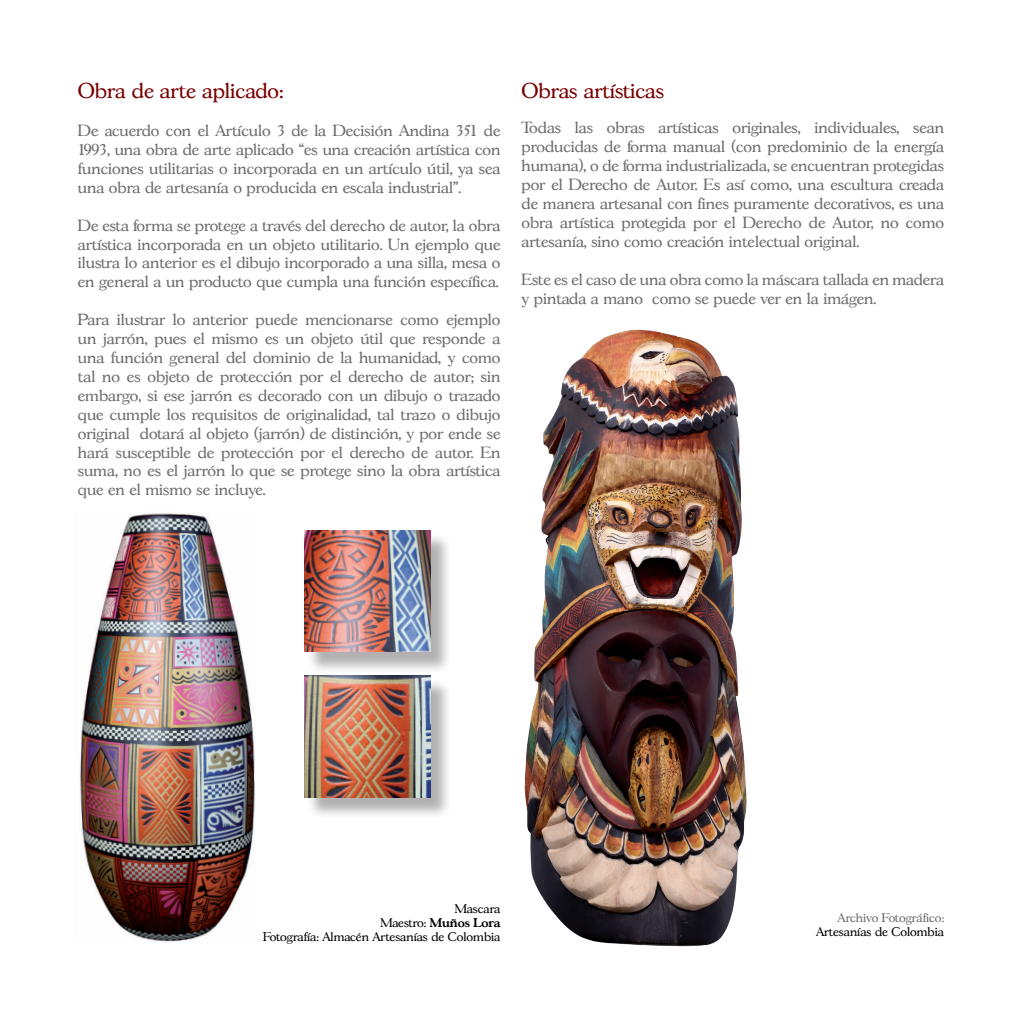
<style>
.page{position:relative;width:1022px;height:1022px;background:#fff}
.page>*{position:absolute;margin:0;border:0;box-sizing:border-box;transform-origin:0 0}
.t1{font:21px "Gascogne Serial";color:#790100}
.t2{font:15.75px/18.9px "Gascogne Serial";color:#6c6d70;text-align:justify}
.t3{font:12.25px/14px "Gascogne Serial";color:#000;text-align:right}
.t4{font:12.25px "Gascogne Serial";color:#6c6d70}
.s1{font-weight:700}
</style>
<div class="page">
<img style="left:80px;top:513px;width:175px;height:429px">
<div style="left:307px;top:533px;width:145px;height:141px;background:#231f20;opacity:.35"></div>
<img style="left:304px;top:530px;width:126px;height:122px">
<div style="left:307px;top:678px;width:145px;height:141px;background:#231f20;opacity:.35"></div>
<img style="left:304px;top:676px;width:126px;height:121px">
<img style="left:524px;top:329px;width:223px;height:618px">
<h1 class="t1" style="left:78px;top:73px;width:207px">Obra de arte aplicado:</h1>
<p class="t2" style="left:78px;top:119px;width:424px">De acuerdo con el Artículo 3 de la Decisión Andina 351 de 1993, una obra de arte aplicado “es una creación artística con funciones utilitarias o incorporada en un artículo útil, ya sea una obra de artesanía o producida en escala industrial”.</p>
<p class="t2" style="left:78px;top:214px;width:424px">De esta forma se protege a través del derecho de autor, la obra artística incorporada en un objeto utilitario. Un ejemplo que ilustra lo anterior es el dibujo incorporado a una silla, mesa o en general a un producto que cumpla una función específica.</p>
<p class="t2" style="left:78px;top:308px;width:424px">Para ilustrar lo anterior puede mencionarse como ejemplo un jarrón, pues el mismo es un objeto útil que responde a una función general del dominio de la humanidad, y como tal no es objeto de protección por el derecho de autor; sin embargo, si ese jarrón es decorado con un dibujo o trazado que cumple los requisitos de originalidad, tal trazo o dibujo original dotará al objeto (jarrón) de distinción, y por ende se hará susceptible de protección por el derecho de autor. En suma, no es el jarrón lo que se protege sino la obra artística que en el mismo se incluye.</p>
<h1 class="t1" style="left:521px;top:73px;width:144px">Obras artísticas</h1>
<p class="t2" style="left:521px;top:117px;width:424px">Todas las obras artísticas originales, individuales, sean producidas de forma manual (con predominio de la energía humana), o de forma industrializada, se encuentran protegidas por el Derecho de Autor. Es así como, una escultura creada de manera artesanal con fines puramente decorativos, es una obra artística protegida por el Derecho de Autor, no como artesanía, sino como creación intelectual original.</p>
<p class="t2" style="left:521px;top:268px;width:424px">Este es el caso de una obra como la máscara tallada en madera y pintada a mano como se puede ver en la imágen.</p>
<p class="t3" style="left:263px;top:900px;width:239px">Mascara<br>Maestro: <span class="s1">Muños Lora<br></span>Fotografía: Almacén Artesanías de Colombia</p>
<p class="t4" style="left:837px;top:908px;width:108px">Archivo Fotográfico:</p>
<p class="t3" style="left:816px;top:924px;width:130px">Artesanías de Colombia</p>
</div>
